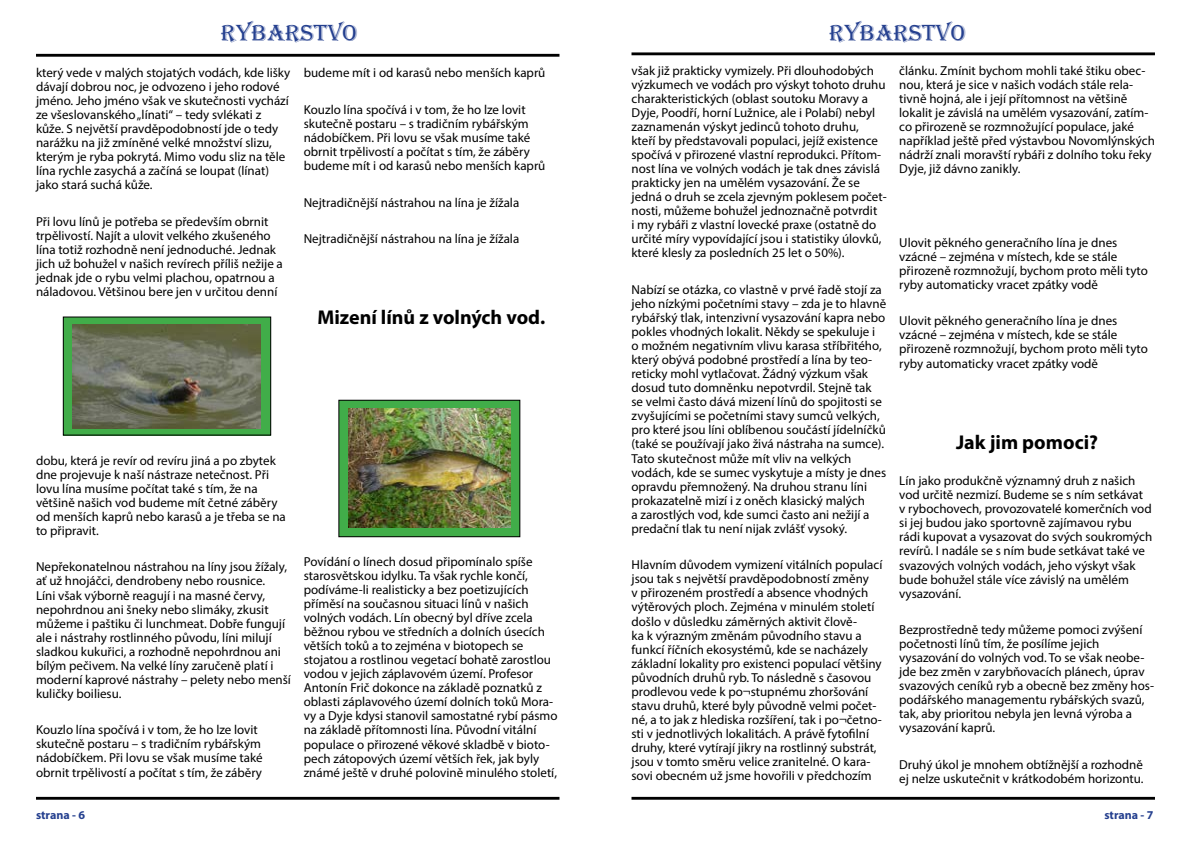
<style>
.page{position:relative;width:1191px;height:842px;background:#fff}
.page>*{position:absolute;margin:0;border:0;box-sizing:border-box;transform-origin:0 0}
.t1{font:24px "Algerian";color:#25408f}
.t2{font:700 20px "Myriad Pro";color:#000}
.t3{font:13px/14px "Myriad Pro";color:#000}
.t4{font:700 12px "Myriad Pro";color:#25408f}
</style>
<div class="page">
<hr style="left:36px;top:54px;width:523px;height:3px;background:#000">
<hr style="left:36px;top:797px;width:523px;height:3px;background:#000">
<hr style="left:631px;top:797px;width:524px;height:3px;background:#000">
<hr style="left:631px;top:52px;width:524px;height:3px;background:#000">
<div style="left:339px;top:400px;width:181px;height:137px;background:#41ad49"></div>
<div style="left:338px;top:400px;width:182px;height:137px;border:1px solid #000"></div>
<div style="left:63px;top:317px;width:208px;height:118px;background:#41ad49"></div>
<div style="left:63px;top:316px;width:208px;height:120px;border:1px solid #000"></div>
<img style="left:72px;top:325px;width:189px;height:103px">
<img style="left:349px;top:408px;width:161px;height:119px">
<h1 class="t1" style="left:221px;top:20px;width:138px">RYBARSTVO</h1>
<h1 class="t1" style="left:829px;top:20px;width:138px">RYBARSTVO</h1>
<p class="t3" style="left:36px;top:66px;width:256px">který vede v malých stojatých vodách, kde lišky dávají dobrou noc, je odvozeno i jeho rodové jméno. Jeho jméno však ve skutečnosti vychází ze všeslovanského „línati“ – tedy svlékati z kůže. S největší pravděpodobností jde o tedy narážku na již zmíněné velké množství slizu, kterým je ryba pokrytá. Mimo vodu sliz na těle lína rychle zasychá a začíná se loupat (línat) jako stará suchá kůže.</p>
<p class="t3" style="left:36px;top:214px;width:248px">Při lovu línů je potřeba se především obrnit trpělivostí. Najít a ulovit velkého zkušeného lína totiž rozhodně není jednoduché. Jednak jich už bohužel v našich revírech příliš nežije a jednak jde o rybu velmi plachou, opatrnou a náladovou. Většinou bere jen v určitou denní</p>
<p class="t3" style="left:899px;top:63px;width:257px">článku. Zmínit bychom mohli také štiku obec&shy;nou, která je sice v našich vodách stále rela&shy;tivně hojná, ale i její přítomnost na většině lokalit je závislá na umělém vysazování, zatím&shy;co přirozeně se rozmnožující populace, jaké například ještě před výstavbou Novomlýnských nádrží znali moravští rybáři z dolního toku řeky Dyje, již dávno zanikly.</p>
<p class="t3" style="left:631px;top:64px;width:257px">však již prakticky vymizely. Při dlouhodobých výzkumech ve vodách pro výskyt tohoto druhu charakteristických (oblast soutoku Moravy a Dyje, Poodří, horní Lužnice, ale i Polabí) nebyl zaznamenán výskyt jedinců tohoto druhu,<br>kteří by představovali populaci, jejíž existence spočívá v přirozené vlastní reprodukci. Přítom&shy;nost lína ve volných vodách je tak dnes závislá prakticky jen na umělém vysazování. Že se jedná o druh se zcela zjevným poklesem počet&shy;nosti, můžeme bohužel jednoznačně potvrdit<br>i my rybáři z vlastní lovecké praxe (ostatně do určité míry vypovídající jsou i statistiky úlovků, které klesly za posledních 25 let o 50%).</p>
<p class="t3" style="left:631px;top:283px;width:256px">Nabízí se otázka, co vlastně v prvé řadě stojí za jeho nízkými početními stavy – zda je to hlavně rybářský tlak, intenzivní vysazování kapra nebo pokles vhodných lokalit. Někdy se spekuluje i<br>o možném negativním vlivu karasa stříbřitého, který obývá podobné prostředí a lína by teo&shy;reticky mohl vytlačovat. Žádný výzkum však dosud tuto domněnku nepotvrdil. Stejně tak se velmi často dává mizení línů do spojitosti se zvyšujícími se početními stavy sumců velkých, pro které jsou líni oblíbenou součástí jídelníčků (také se používají jako živá nástraha na sumce).<br>Tato skutečnost může mít vliv na velkých vodách, kde se sumec vyskytuje a místy je dnes opravdu přemnožený. Na druhou stranu líni prokazatelně mizí i z oněch klasický malých<br>a zarostlých vod, kde sumci často ani nežijí a predační tlak tu není nijak zvlášť vysoký.</p>
<p class="t3" style="left:631px;top:558px;width:252px">Hlavním důvodem vymizení vitálních populací jsou tak s největší pravděpodobností změny<br>v přirozeném prostředí a absence vhodných výtěrových ploch. Zejména v minulém století došlo v důsledku záměrných aktivit člově-<br>ka k výrazným změnám původního stavu a funkcí říčních ekosystémů, kde se nacházely základní lokality pro existenci populací většiny původních druhů ryb. To následně s časovou prodlevou vede k po¬stupnému zhoršování stavu druhů, které byly původně velmi počet&shy;né, a to jak z hlediska rozšíření, tak i po¬četno&shy;sti v jednotlivých lokalitách. A právě fytofilní druhy, které vytírají jikry na rostlinný substrát, jsou v tomto směru velice zranitelné. O kara&shy;sovi obecném už jsme hovořili v předchozím</p>
<p class="t3" style="left:304px;top:65px;width:243px">budeme mít i od karasů nebo menších kaprů</p>
<p class="t3" style="left:304px;top:102px;width:243px">Kouzlo lína spočívá i v tom, že ho lze lovit skutečně postaru – s tradičním rybářským nádobíčkem. Při lovu se však musíme také obrnit trpělivostí a počítat s tím, že záběry budeme mít i od karasů nebo menších kaprů</p>
<p class="t3" style="left:304px;top:195px;width:217px">Nejtradičnější nástrahou na lína je žížala</p>
<p class="t3" style="left:304px;top:232px;width:217px">Nejtradičnější nástrahou na lína je žížala</p>
<p class="t3" style="left:899px;top:235px;width:250px">Ulovit pěkného generačního lína je dnes vzácné – zejména v místech, kde se stále přirozeně rozmnožují, bychom proto měli tyto ryby automaticky vracet zpátky vodě</p>
<p class="t3" style="left:899px;top:314px;width:250px">Ulovit pěkného generačního lína je dnes vzácné – zejména v místech, kde se stále přirozeně rozmnožují, bychom proto měli tyto ryby automaticky vracet zpátky vodě</p>
<h2 class="t2" style="left:317px;top:305px;width:229px">Mizení línů z volných vod.</h2>
<h2 class="t2" style="left:956px;top:429px;width:143px">Jak jim pomoci?</h2>
<p class="t3" style="left:899px;top:474px;width:254px">Lín jako produkčně významný druh z našich vod určitě nezmizí. Budeme se s ním setkávat v rybochovech, provozovatelé komerčních vod si jej budou jako sportovně zajímavou rybu rádi kupovat a vysazovat do svých soukromých revírů. I nadále se s ním bude setkávat také ve svazových volných vodách, jeho výskyt však bude bohužel stále více závislý na umělém vysazování.</p>
<p class="t3" style="left:899px;top:623px;width:256px">Bezprostředně tedy můžeme pomoci zvýšení početnosti línů tím, že posílíme jejich vysazování do volných vod. To se však neobe&shy;jde bez změn v zarybňovacích plánech, úprav svazových ceníků ryb a obecně bez změny hos&shy;podářského managementu rybářských svazů, tak, aby prioritou nebyla jen levná výroba a vysazování kaprů.</p>
<p class="t3" style="left:899px;top:758px;width:246px">Druhý úkol je mnohem obtížnější a rozhodně ej nelze uskutečnit v krátkodobém horizontu.</p>
<p class="t3" style="left:36px;top:453px;width:251px">dobu, která je revír od revíru jiná a po zbytek dne projevuje k naší nástraze netečnost. Při lovu lína musíme počítat také s tím, že na většině našich vod budeme mít četné záběry od menších kaprů nebo karasů a je třeba se na to připravit.</p>
<p class="t3" style="left:36px;top:560px;width:256px">Nepřekonatelnou nástrahou na líny jsou žížaly, ať už hnojáčci, dendrobeny nebo rousnice.<br>Líni však výborně reagují i na masné červy, nepohrdnou ani šneky nebo slimáky, zkusit můžeme i paštiku či lunchmeat. Dobře fungují ale i nástrahy rostlinného původu, líni milují sladkou kukuřici, a rozhodně nepohrdnou ani bílým pečivem. Na velké líny zaručeně platí i moderní kaprové nástrahy – pelety nebo menší kuličky boiliesu.</p>
<p class="t3" style="left:36px;top:723px;width:228px">Kouzlo lína spočívá i v tom, že ho lze lovit skutečně postaru – s tradičním rybářským nádobíčkem. Při lovu se však musíme také obrnit trpělivostí a počítat s tím, že záběry</p>
<p class="t3" style="left:304px;top:555px;width:255px">Povídání o línech dosud připomínalo spíše starosvětskou idylku. Ta však rychle končí, podíváme-li realisticky a bez poetizujících příměsí na současnou situaci línů v našich volných vodách. Lín obecný byl dříve zcela běžnou rybou ve středních a dolních úsecích větších toků a to zejména v biotopech se stojatou a rostlinou vegetací bohatě zarostlou vodou v jejich záplavovém území. Profesor Antonín Frič dokonce na základě poznatků z oblasti záplavového území dolních toků Mora&shy;vy a Dyje kdysi stanovil samostatné rybí pásmo na základě přítomnosti lína. Původní vitální populace o přirozené věkové skladbě v bioto&shy;pech zátopových území větších řek, jak byly známé ještě v druhé polovině minulého století,</p>
<p class="t4" style="left:36px;top:807px;width:51px">strana - 6</p>
<p class="t4" style="left:1104px;top:807px;width:51px">strana - 7</p>
</div>
